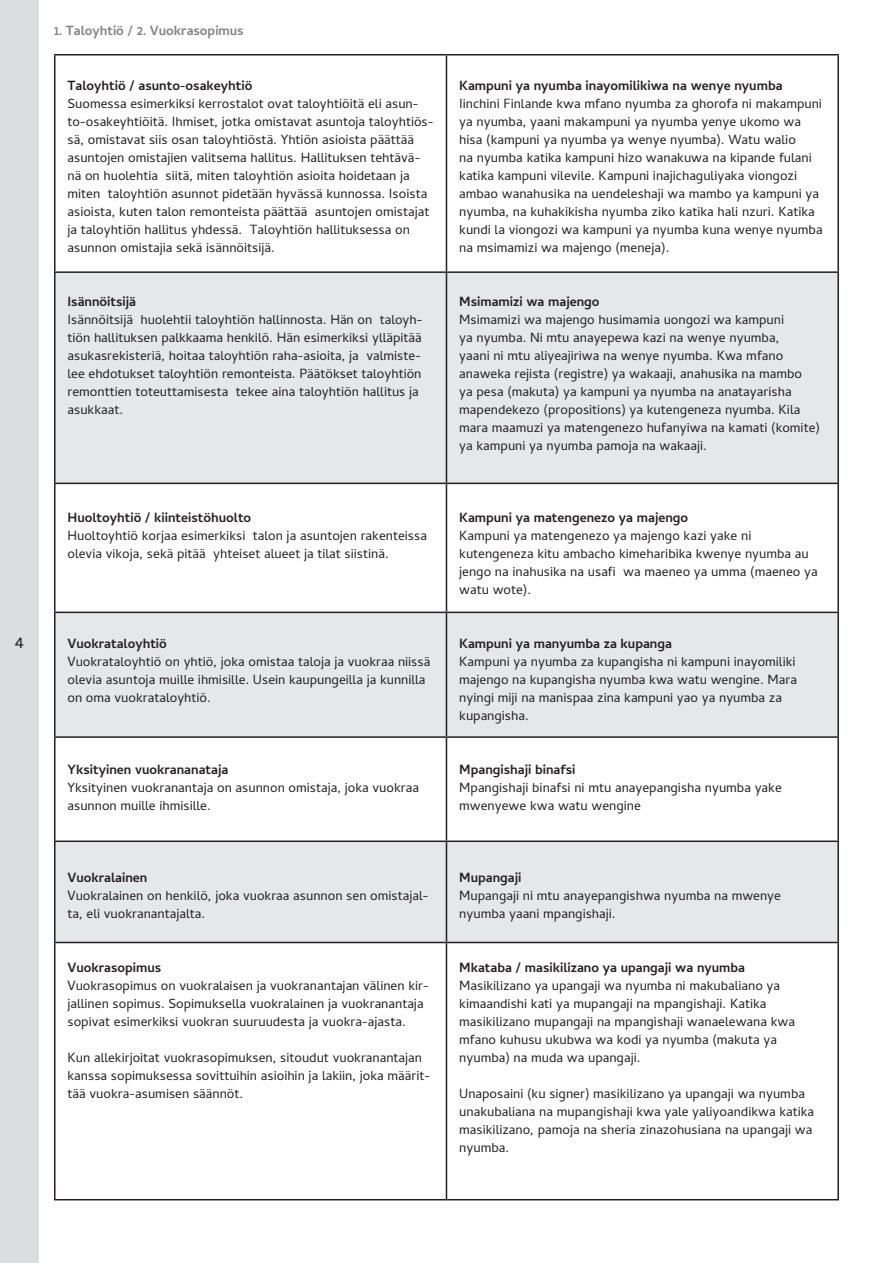
<style>
.page{position:relative;width:893px;height:1263px;background:#fff}
.page>*{position:absolute;margin:0;border:0;box-sizing:border-box;transform-origin:0 0}
.t1{font:18px "Cambay";color:#231f20}
.Swahili_leipis{font:13.5px/18px "Cambay";color:#231f20}
.Suomi{font:13.5px/18px "Cambay";color:#231f20}
.Swahili_bold{font:700 13.5px "Cambay";color:#231f20}
.Suomi_bold{font:700 13.5px "Cambay";color:#231f20}
.t2{font:700 13.5px "Cambay";color:#808285}
</style>
<div class="page">
<div style="left:0;top:0;width:38px;height:1263px;background:#dcdddf"></div>
<div style="left:56px;top:273px;width:781px;height:210px;background:#e6e7e9"></div>
<svg style="left:56px;top:613px;width:781px;height:329px;fill:#e6e7e9"></svg>
<hr style="left:54px;top:54px;width:392px;height:2px;background:#231f20">
<hr style="left:54px;top:56px;width:2px;height:215px;background:#231f20">
<hr style="left:446px;top:54px;width:393px;height:2px;background:#231f20">
<hr style="left:446px;top:56px;width:1px;height:215px;background:#231f20">
<hr style="left:837px;top:56px;width:2px;height:215px;background:#231f20">
<hr style="left:54px;top:271px;width:392px;height:2px;background:#231f20">
<hr style="left:54px;top:273px;width:2px;height:210px;background:#231f20">
<hr style="left:446px;top:271px;width:393px;height:2px;background:#231f20">
<hr style="left:446px;top:273px;width:1px;height:210px;background:#231f20">
<hr style="left:837px;top:273px;width:2px;height:210px;background:#231f20">
<hr style="left:54px;top:483px;width:392px;height:1px;background:#231f20">
<hr style="left:54px;top:484px;width:2px;height:128px;background:#231f20">
<hr style="left:446px;top:483px;width:393px;height:1px;background:#231f20">
<hr style="left:446px;top:484px;width:1px;height:128px;background:#231f20">
<hr style="left:837px;top:484px;width:2px;height:128px;background:#231f20">
<hr style="left:54px;top:612px;width:392px;height:1px;background:#231f20">
<hr style="left:54px;top:613px;width:2px;height:123px;background:#231f20">
<hr style="left:446px;top:612px;width:393px;height:1px;background:#231f20">
<hr style="left:446px;top:613px;width:1px;height:123px;background:#231f20">
<hr style="left:837px;top:613px;width:2px;height:123px;background:#231f20">
<hr style="left:54px;top:736px;width:392px;height:2px;background:#231f20">
<hr style="left:54px;top:738px;width:2px;height:102px;background:#231f20">
<hr style="left:446px;top:736px;width:393px;height:2px;background:#231f20">
<hr style="left:446px;top:738px;width:1px;height:102px;background:#231f20">
<hr style="left:837px;top:738px;width:2px;height:102px;background:#231f20">
<hr style="left:54px;top:840px;width:392px;height:2px;background:#231f20">
<hr style="left:54px;top:842px;width:2px;height:100px;background:#231f20">
<hr style="left:446px;top:840px;width:393px;height:2px;background:#231f20">
<hr style="left:446px;top:842px;width:1px;height:100px;background:#231f20">
<hr style="left:837px;top:842px;width:2px;height:100px;background:#231f20">
<hr style="left:54px;top:942px;width:392px;height:1px;background:#231f20">
<hr style="left:54px;top:943px;width:2px;height:256px;background:#231f20">
<hr style="left:446px;top:942px;width:393px;height:1px;background:#231f20">
<hr style="left:446px;top:943px;width:1px;height:256px;background:#231f20">
<hr style="left:837px;top:943px;width:2px;height:256px;background:#231f20">
<hr style="left:54px;top:1199px;width:392px;height:1px;background:#231f20">
<hr style="left:446px;top:1199px;width:393px;height:1px;background:#231f20">
<h1 class="t1" style="left:15px;top:631px;width:10px">4</h1>
<p class="t2" style="left:54px;top:22px;width:191px">1. Taloyhtiö / 2. Vuokrasopimus</p>
<p class="Suomi_bold" style="left:68px;top:77px;width:186px">Taloyhtiö / asunto-osakeyhtiö</p>
<p class="Suomi" style="left:68px;top:94px;width:368px">Suomessa esimerkiksi kerrostalot ovat taloyhtiöitä eli asun&shy;to-osakeyhtiöitä. Ihmiset, jotka omistavat asuntoja taloyhtiös&shy;sä, omistavat siis osan taloyhtiöstä. Yhtiön asioista päättää asuntojen omistajien valitsema hallitus. Hallituksen tehtävä&shy;nä on huolehtia siitä, miten taloyhtiön asioita hoidetaan ja miten taloyhtiön asunnot pidetään hyvässä kunnossa. Isoista asioista, kuten talon remonteista päättää asuntojen omistajat ja taloyhtiön hallitus yhdessä. Taloyhtiön hallituksessa on asunnon omistajia sekä isännöitsijä.</p>
<p class="Suomi_bold" style="left:68px;top:293px;width:70px">Isännöitsijä</p>
<p class="Suomi" style="left:68px;top:310px;width:357px">Isännöitsijä huolehtii taloyhtiön hallinnosta. Hän on taloyh&shy;tiön hallituksen palkkaama henkilö. Hän esimerkiksi ylläpitää asukasrekisteriä, hoitaa taloyhtiön raha-asioita, ja valmiste&shy;lee ehdotukset taloyhtiön remonteista. Päätökset taloyhtiön remonttien toteuttamisesta tekee aina taloyhtiön hallitus ja asukkaat.</p>
<p class="Suomi_bold" style="left:68px;top:509px;width:185px">Huoltoyhtiö / kiinteistöhuolto</p>
<p class="Suomi" style="left:68px;top:526px;width:361px">Huoltoyhtiö korjaa esimerkiksi talon ja asuntojen rakenteissa olevia vikoja, sekä pitää yhteiset alueet ja tilat siistinä.</p>
<p class="Suomi_bold" style="left:68px;top:635px;width:101px">Vuokrataloyhtiö</p>
<p class="Suomi" style="left:68px;top:652px;width:364px">Vuokrataloyhtiö on yhtiö, joka omistaa taloja ja vuokraa niissä olevia asuntoja muille ihmisille. Usein kaupungeilla ja kunnilla on oma vuokrataloyhtiö.</p>
<p class="Suomi_bold" style="left:68px;top:761px;width:162px">Yksityinen vuokrananataja</p>
<p class="Suomi" style="left:68px;top:778px;width:353px">Yksityinen vuokranantaja on asunnon omistaja, joka vuokraa asunnon muille ihmisille.</p>
<p class="Suomi_bold" style="left:68px;top:869px;width:81px">Vuokralainen</p>
<p class="Suomi" style="left:68px;top:886px;width:363px">Vuokralainen on henkilö, joka vuokraa asunnon sen omistajal&shy;ta, eli vuokranantajalta.</p>
<p class="Suomi_bold" style="left:68px;top:959px;width:95px">Vuokrasopimus</p>
<p class="Suomi" style="left:68px;top:976px;width:363px">Vuokrasopimus on vuokralaisen ja vuokranantajan välinen kir&shy;jallinen sopimus. Sopimuksella vuokralainen ja vuokranantaja sopivat esimerkiksi vuokran suuruudesta ja vuokra-ajasta.</p>
<p class="Suomi" style="left:68px;top:1048px;width:364px">Kun allekirjoitat vuokrasopimuksen, sitoudut vuokranantajan kanssa sopimuksessa sovittuihin asioihin ja lakiin, joka määrit&shy;tää vuokra-asumisen säännöt.</p>
<p class="Swahili_bold" style="left:459px;top:77px;width:325px">Kampuni ya nyumba inayomilikiwa na wenye nyumba</p>
<p class="Swahili_leipis" style="left:459px;top:94px;width:365px">Iinchini Finlande kwa mfano nyumba za ghorofa ni makampuni ya nyumba, yaani makampuni ya nyumba yenye ukomo wa hisa (kampuni ya nyumba ya wenye nyumba). Watu walio<br>na nyumba katika kampuni hizo wanakuwa na kipande fulani katika kampuni vilevile. Kampuni inajichaguliyaka viongozi ambao wanahusika na uendeleshaji wa mambo ya kampuni ya nyumba, na kuhakikisha nyumba ziko katika hali nzuri. Katika kundi la viongozi wa kampuni ya nyumba kuna wenye nyumba na msimamizi wa majengo (meneja).</p>
<p class="Swahili_bold" style="left:459px;top:293px;width:142px">Msimamizi wa majengo</p>
<p class="Swahili_leipis" style="left:459px;top:310px;width:362px">Msimamizi wa majengo husimamia uongozi wa kampuni<br>ya nyumba. Ni mtu anayepewa kazi na wenye nyumba,<br>yaani ni mtu aliyeajiriwa na wenye nyumba. Kwa mfano anaweka rejista (registre) ya wakaaji, anahusika na mambo<br>ya pesa (makuta) ya kampuni ya nyumba na anatayarisha mapendekezo (propositions) ya kutengeneza nyumba. Kila mara maamuzi ya matengenezo hufanyiwa na kamati (komite) ya kampuni ya nyumba pamoja na wakaaji.</p>
<p class="Swahili_bold" style="left:459px;top:509px;width:231px">Kampuni ya matengenezo ya majengo</p>
<p class="Swahili_leipis" style="left:459px;top:526px;width:360px">Kampuni ya matengenezo ya majengo kazi yake ni kutengeneza kitu ambacho kimeharibika kwenye nyumba au jengo na inahusika na usafi wa maeneo ya umma (maeneo ya watu wote).</p>
<p class="Swahili_bold" style="left:459px;top:635px;width:214px">Kampuni ya manyumba za kupanga</p>
<p class="Swahili_leipis" style="left:459px;top:652px;width:339px">Kampuni ya nyumba za kupangisha ni kampuni inayomiliki majengo na kupangisha nyumba kwa watu wengine. Mara nyingi miji na manispaa zina kampuni yao ya nyumba za kupangisha.</p>
<p class="Swahili_bold" style="left:459px;top:761px;width:118px">Mpangishaji binafsi</p>
<p class="Swahili_leipis" style="left:459px;top:778px;width:324px">Mpangishaji binafsi ni mtu anayepangisha nyumba yake mwenyewe kwa watu wengine</p>
<p class="Swahili_bold" style="left:459px;top:869px;width:64px">Mupangaji</p>
<p class="Swahili_leipis" style="left:459px;top:886px;width:323px">Mupangaji ni mtu anayepangishwa nyumba na mwenye nyumba yaani mpangishaji.</p>
<p class="Swahili_bold" style="left:459px;top:959px;width:287px">Mkataba / masikilizano ya upangaji wa nyumba</p>
<p class="Swahili_leipis" style="left:459px;top:976px;width:337px">Masikilizano ya upangaji wa nyumba ni makubaliano ya kimaandishi kati ya mupangaji na mpangishaji. Katika masikilizano mupangaji na mpangishaji wanaelewana kwa mfano kuhusu ukubwa wa kodi ya nyumba (makuta ya nyumba) na muda wa upangaji.</p>
<p class="Swahili_leipis" style="left:459px;top:1084px;width:356px">Unaposaini (ku signer) masikilizano ya upangaji wa nyumba unakubaliana na mupangishaji kwa yale yaliyoandikwa katika masikilizano, pamoja na sheria zinazohusiana na upangaji wa nyumba.</p>
</div>
